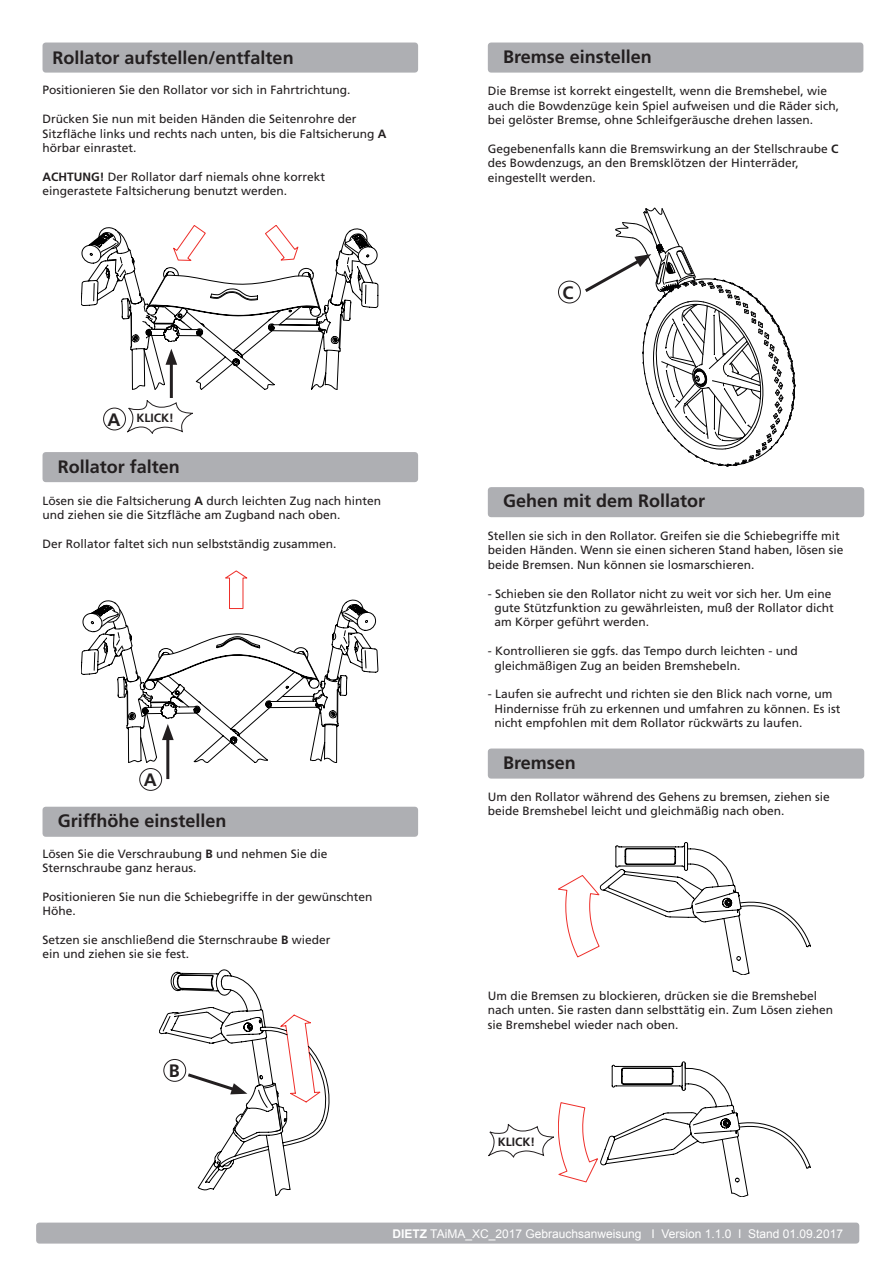
<style>
.page{position:relative;width:893px;height:1263px;background:#fff}
.page>*{position:absolute;margin:0;border:0;box-sizing:border-box;transform-origin:0 0}
.t1{font:700 18px "Frutiger LT";color:#231f20}
.t2{font:12px/14.4px "Frutiger LT";color:#231f20}
.t3{font:12px "Arial";color:#fff}
.t4{font:700 12px "Frutiger LT";color:#231f20}
.s1{font-weight:700}
.s2{font-size:18px}
</style>
<div class="page">
<div style="left:36px;top:1222px;width:823px;height:21px;background:#aeafb3"></div>
<div style="left:43px;top:43px;width:375px;height:30px;background:#aeafb3"></div>
<hr style="left:170px;top:359px;width:3px;height:39px;background:#231f20">
<div style="left:103px;top:408px;width:23px;height:22px;border:1px solid #231f20;border-radius:50%"></div>
<svg style="left:127px;top:400px;width:66px;height:34px"></svg>
<svg style="left:81px;top:225px;width:288px;height:164px"></svg>
<div style="left:43px;top:452px;width:375px;height:30px;background:#aeafb3"></div>
<hr style="left:166px;top:734px;width:3px;height:45px;background:#231f20">
<div style="left:139px;top:768px;width:23px;height:23px;border:1px solid #231f20;border-radius:50%"></div>
<svg style="left:81px;top:571px;width:297px;height:192px"></svg>
<div style="left:43px;top:807px;width:375px;height:30px;background:#aeafb3"></div>
<div style="left:488px;top:43px;width:375px;height:30px;background:#aeafb3"></div>
<div style="left:488px;top:487px;width:376px;height:30px;background:#aeafb3"></div>
<div style="left:488px;top:748px;width:376px;height:31px;background:#aeafb3;border:6px solid #aeafb3"></div>
<svg style="left:558px;top:842px;width:252px;height:133px"></svg>
<svg style="left:488px;top:1062px;width:322px;height:135px"></svg>
<svg style="left:159px;top:970px;width:170px;height:225px"></svg>
<svg style="left:585px;top:207px;width:211px;height:260px"></svg>
<div style="left:558px;top:281px;width:23px;height:22px;border:1px solid #231f20;border-radius:50%"></div>
<h1 class="t1" style="left:53px;top:47px;width:243px">Rollator aufstellen/entfalten</h1>
<p class="t2" style="left:43px;top:83px;width:310px">Positionieren Sie den Rollator vor sich in Fahrtrichtung.</p>
<p class="t2" style="left:43px;top:112px;width:346px">Drücken Sie nun mit beiden Händen die Seitenrohre der<br>Sitzfläche links und rechts nach unten, bis die Faltsicherung <span class="s1">A </span>hörbar einrastet.</p>
<p class="t2" style="left:43px;top:169px;width:284px"><span class="s1">ACHTUNG!</span> Der Rollator darf niemals ohne korrekt eingerastete Faltsicherung benutzt werden.</p>
<p class="t4" style="left:108px;top:411px;width:68px"><span class="s2">A</span> KLICK!</p>
<h1 class="t1" style="left:58px;top:456px;width:124px">Rollator falten</h1>
<p class="t2" style="left:43px;top:493px;width:340px">Lösen sie die Faltsicherung <span class="s1">A</span> durch leichten Zug nach hinten und ziehen sie die Sitzfläche am Zugband nach oben.</p>
<p class="t2" style="left:43px;top:537px;width:296px">Der Rollator faltet sich nun selbstständig zusammen.</p>
<h1 class="t1" style="left:144px;top:769px;width:14px">A</h1>
<h1 class="t1" style="left:58px;top:810px;width:170px">Griffhöhe einstellen</h1>
<p class="t2" style="left:43px;top:846px;width:286px">Lösen Sie die Verschraubung <span class="s1">B</span> und nehmen Sie die<br>Sternschraube ganz heraus.</p>
<p class="t2" style="left:43px;top:889px;width:331px">Positionieren Sie nun die Schiebegriffe in der gewünschten<br>Höhe.</p>
<p class="t2" style="left:43px;top:932px;width:290px">Setzen sie anschließend die Sternschraube <span class="s1">B</span> wieder ein und ziehen sie sie fest.</p>
<h1 class="t1" style="left:169px;top:1060px;width:12px">B</h1>
<h1 class="t1" style="left:503px;top:46px;width:150px">Bremse einstellen</h1>
<p class="t2" style="left:488px;top:84px;width:353px">Die Bremse ist korrekt eingestellt, wenn die Bremshebel, wie auch die Bowdenzüge kein Spiel aufweisen und die Räder sich, bei gelöster Bremse, ohne Schleifgeräusche drehen lassen.</p>
<p class="t2" style="left:488px;top:141px;width:352px">Gegebenenfalls kann die Bremswirkung an der Stellschraube <span class="s1">C </span>des Bowdenzugs, an den Bremsklötzen der Hinterräder, eingestellt werden.</p>
<h1 class="t1" style="left:562px;top:282px;width:12px">C</h1>
<h1 class="t1" style="left:503px;top:491px;width:204px">Gehen mit dem Rollator</h1>
<p class="t2" style="left:488px;top:529px;width:357px">Stellen sie sich in den Rollator. Greifen sie die Schiebegriffe mit beiden Händen. Wenn sie einen sicheren Stand haben, lösen sie beide Bremsen. Nun können sie losmarschieren.</p>
<p class="t2" style="left:494px;top:586px;width:341px;text-indent:-7px">- Schieben sie den Rollator nicht zu weit vor sich her. Um eine gute Stützfunktion zu gewährleisten, muß der Rollator dicht am Körper geführt werden.</p>
<p class="t2" style="left:494px;top:644px;width:305px;text-indent:-7px">- Kontrollieren sie ggfs. das Tempo durch leichten - und gleichmäßigen Zug an beiden Bremshebeln.</p>
<p class="t2" style="left:494px;top:687px;width:348px;text-indent:-7px">- Laufen sie aufrecht und richten sie den Blick nach vorne, um<br>Hindernisse früh zu erkennen und umfahren zu können. Es ist nicht empfohlen mit dem Rollator rückwärts zu laufen.</p>
<h1 class="t1" style="left:503px;top:752px;width:74px">Bremsen</h1>
<p class="t2" style="left:488px;top:789px;width:344px">Um den Rollator während des Gehens zu bremsen, ziehen sie beide Bremshebel leicht und gleichmäßig nach oben.</p>
<p class="t2" style="left:488px;top:988px;width:347px">Um die Bremsen zu blockieren, drücken sie die Bremshebel nach unten. Sie rasten dann selbsttätig ein. Zum Lösen ziehen sie Bremshebel wieder nach oben.</p>
<p class="t4" style="left:498px;top:1134px;width:39px">KLICK!</p>
<p class="t3" style="left:392px;top:1226px;width:452px"><span class="s1">DIETZ</span> TAiMA_XC_2017 Gebrauchsanweisung I Version 1.1.0 I Stand 01.09.2017</p>
</div>
